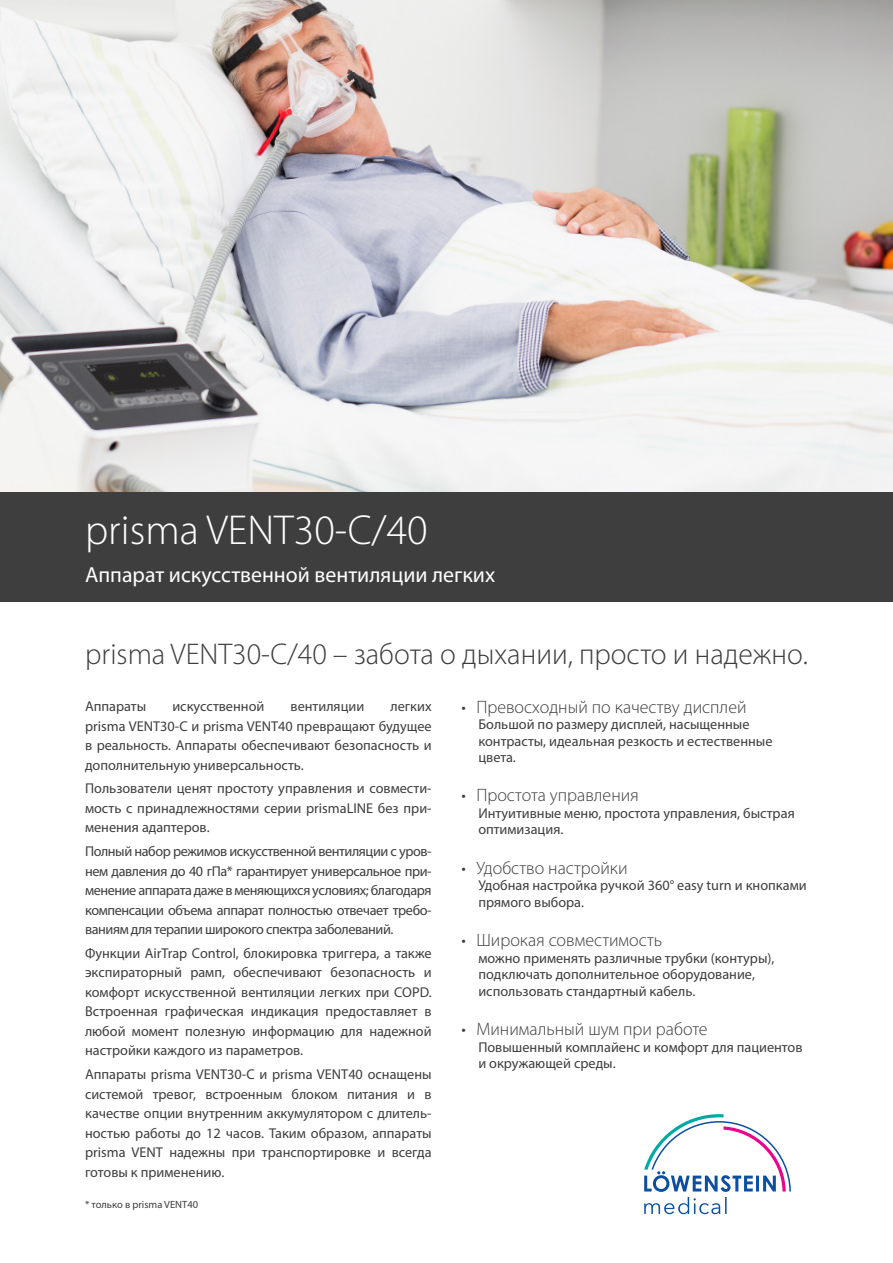
<style>
.page{position:relative;width:893px;height:1263px;background:#fff}
.page>*{position:absolute;margin:0;border:0;box-sizing:border-box;transform-origin:0 0}
.Copy{font:300 42px "Myriad Pro";color:#fff}
.Fließtext_9pt_16pt{font:300 30px "Myriad Pro";color:#3e3e3f}
.Copy-2{font:21.9px "Myriad Pro";color:#fff}
.Produkt_Punkte_09{font:300 18px "Myriad Pro";color:#3e3e3f}
.FT_8pt_10pt{font:14.25px/19.5px "Myriad Pro";color:#3e3e3f;text-align:justify}
.Produkt_Punkte_09-2{font:14.25px/16.5px "Myriad Pro";color:#3e3e3f}
.FT_8pt_10pt-2{font:10.5px "Myriad Pro";color:#3e3e3f}
</style>
<div class="page">
<img style="left:0;top:0;width:893px;height:492px">
<div style="left:0;top:492px;width:893px;height:110px;background:#3e3e3f"></div>
<svg style="left:644px;top:1114px;width:147px;height:100px"></svg>
<p class="Copy" style="left:85px;top:505px;width:344px">prisma VENT30-C/40</p>
<p class="Copy-2" style="left:85px;top:561px;width:412px">Аппарат искусственной вентиляции легких</p>
<p class="Fließtext_9pt_16pt" style="left:85px;top:636px;width:724px">prisma VENT30-C/40 – забота о дыхании, просто и надежно.</p>
<p class="FT_8pt_10pt" style="left:85px;top:696px;width:63px">Аппараты</p>
<p class="FT_8pt_10pt" style="left:172px;top:696px;width:93px">искусственной</p>
<p class="FT_8pt_10pt" style="left:291px;top:696px;width:75px">вентиляции</p>
<p class="FT_8pt_10pt" style="left:85px;top:696px;width:348px;text-indent:305px">легких prisma VENT30-C и prisma VENT40 превращают будущее в реальность. Аппараты обеспечивают безопасность и дополнительную универсальность.</p>
<p class="FT_8pt_10pt" style="left:85px;top:779px;width:348px">Пользователи ценят простоту управления и совмести&shy;мость с принадлежностями серии prismaLINE без при&shy;менения адаптеров.</p>
<p class="FT_8pt_10pt" style="left:85px;top:841px;width:348px">Полный набор режимов искусственной вентиляции с уров&shy;нем давления до 40 гПа* гарантирует универсальное при&shy;менение аппарата даже в меняющихся условиях; благодаря компенсации объема аппарат полностью отвечает требо&shy;ваниям для терапии широкого спектра заболеваний.</p>
<p class="FT_8pt_10pt" style="left:85px;top:943px;width:348px">Функции AirTrap Control, блокировка триггера, а также экспираторный рамп, обеспечивают безопасность и комфорт искусственной вентиляции легких при COPD.<br>Встроенная графическая индикация предоставляет в любой момент полезную информацию для надежной настройки каждого из параметров.</p>
<p class="FT_8pt_10pt" style="left:85px;top:1064px;width:348px">Аппараты prisma VENT30-C и prisma VENT40 оснащены системой тревог, встроенным блоком питания и в качестве опции внутренним аккумулятором с длитель&shy;ностью работы до 12 часов. Таким образом, аппараты prisma VENT надежны при транспортировке и всегда готовы к применению.</p>
<p class="FT_8pt_10pt-2" style="left:85px;top:1198px;width:115px">* только в prisma VENT40</p>
<p class="Produkt_Punkte_09" style="left:461px;top:696px;width:287px">• Превосходный по качеству дисплей</p>
<p class="Produkt_Punkte_09-2" style="left:478px;top:716px;width:296px">Большой по размеру дисплей, насыщенные контрасты, идеальная резкость и естественные цвета.</p>
<p class="Produkt_Punkte_09" style="left:461px;top:785px;width:179px">• Простота управления</p>
<p class="Produkt_Punkte_09-2" style="left:478px;top:805px;width:318px">Интуитивные меню, простота управления, быстрая оптимизация.</p>
<p class="Produkt_Punkte_09" style="left:461px;top:857px;width:168px">• Удобство настройки</p>
<p class="Produkt_Punkte_09-2" style="left:478px;top:877px;width:330px">Удобная настройка ручкой 360° easy turn и кнопками прямого выбора.</p>
<p class="Produkt_Punkte_09" style="left:461px;top:929px;width:202px">• Широкая совместимость</p>
<p class="Produkt_Punkte_09-2" style="left:478px;top:949px;width:298px">можно применять различные трубки (контуры), подключать дополнительное оборудование, использовать стандартный кабель.</p>
<p class="Produkt_Punkte_09" style="left:461px;top:1018px;width:248px">• Минимальный шум при работе</p>
<p class="Produkt_Punkte_09-2" style="left:478px;top:1038px;width:326px">Повышенный комплайенс и комфорт для пациентов и окружающей среды.</p>
</div>
